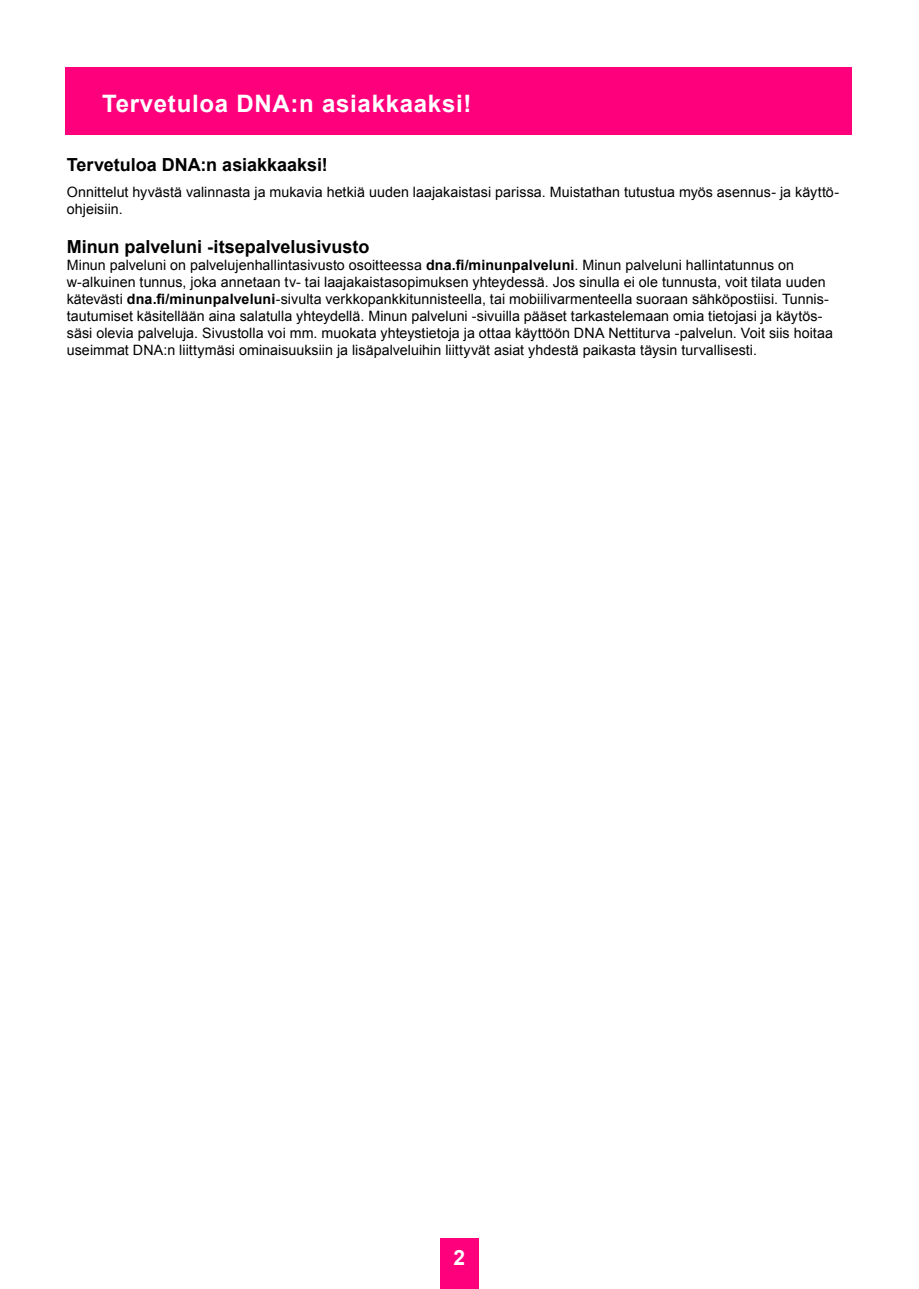
<style>
.page{position:relative;width:919px;height:1289px;background:#fff}
.page>*{position:absolute;margin:0;border:0;box-sizing:border-box;transform-origin:0 0}
.t1{font:700 24px "Arial";letter-spacing:.03em;color:#fff}
.t2{font:700 21px "Arial";color:#fff}
.t3{font:700 18px "Arial";color:#000}
.t4{font:14.25px/17.1px "Arial";letter-spacing:.005em;color:#000}
.s1{font-weight:700}
</style>
<div class="page">
<div style="left:66px;top:67px;width:785px;height:68px;background:#ff007d"></div>
<div style="left:440px;top:1237px;width:38px;height:51px;background:#ff007d"></div>
<h1 class="t1" style="left:102px;top:87px;width:371px">Tervetuloa DNA:n asiakkaaksi!</h1>
<p class="t3" style="left:67px;top:153px;width:262px">Tervetuloa DNA:n asiakkaaksi!</p>
<p class="t4" style="left:67px;top:183px;width:773px">Onnittelut hyvästä valinnasta ja mukavia hetkiä uuden laajakaistasi parissa. Muistathan tutustua myös asennus- ja käyttö&shy;ohjeisiin.</p>
<p class="t3" style="left:67px;top:234px;width:304px">Minun palveluni -itsepalvelusivusto</p>
<p class="t4" style="left:67px;top:256px;width:767px">Minun palveluni on palvelujenhallintasivusto osoitteessa <span class="s1">dna.fi/minunpalveluni</span>. Minun palveluni hallintatunnus on w-alkuinen tunnus, joka annetaan tv- tai laajakaistasopimuksen yhteydessä. Jos sinulla ei ole tunnusta, voit tilata uuden kätevästi <span class="s1">dna.fi/minunpalveluni</span>-sivulta verkkopankkitunnisteella, tai mobiilivarmenteella suoraan sähköpostiisi. Tunnis&shy;tautumiset käsitellään aina salatulla yhteydellä. Minun palveluni -sivuilla pääset tarkastelemaan omia tietojasi ja käytös&shy;säsi olevia palveluja. Sivustolla voi mm. muokata yhteystietoja ja ottaa käyttöön DNA Nettiturva -palvelun. Voit siis hoitaa useimmat DNA:n liittymäsi ominaisuuksiin ja lisäpalveluihin liittyvät asiat yhdestä paikasta täysin turvallisesti.</p>
<h2 class="t2" style="left:453px;top:1243px;width:13px">2</h2>
</div>
